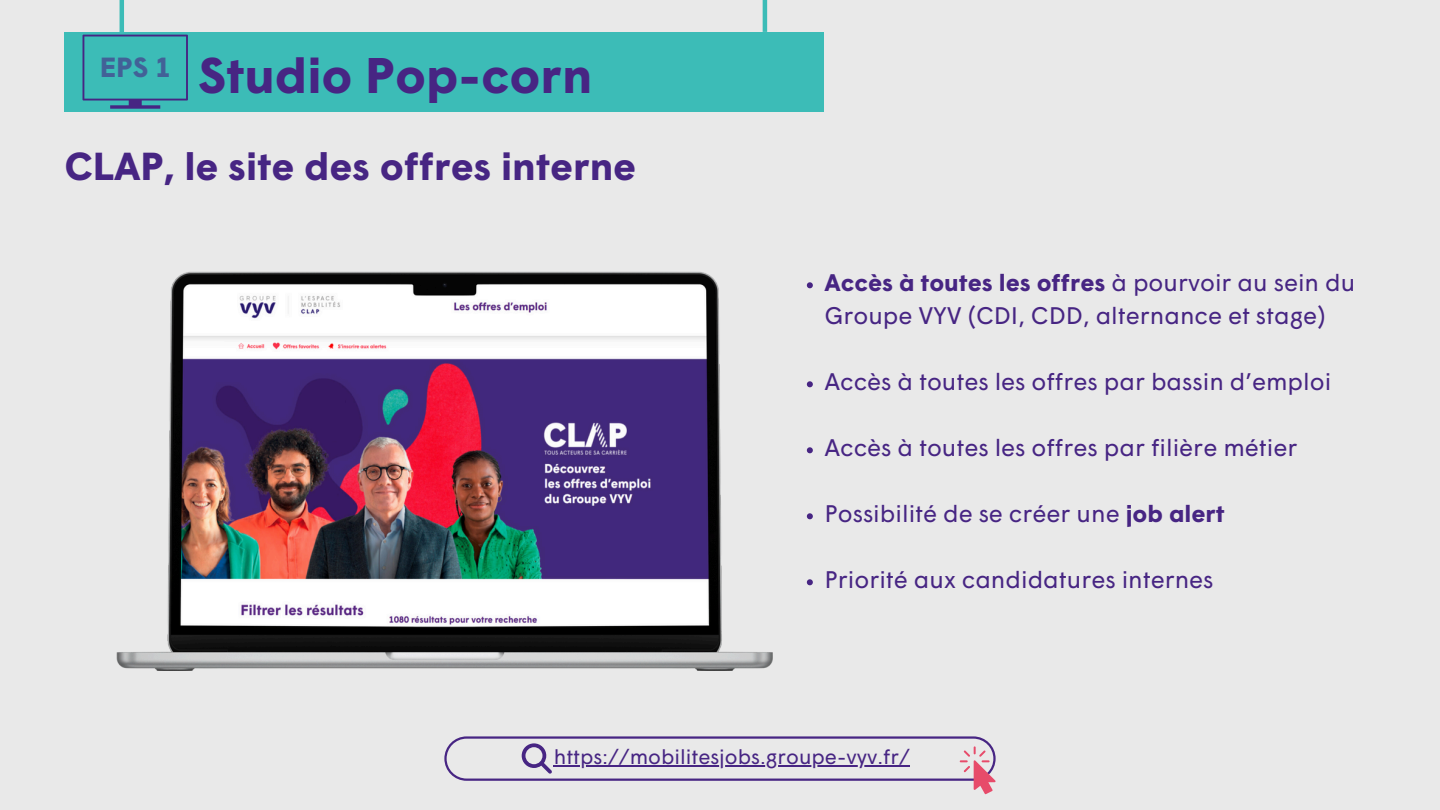
<style>
.page{position:relative;width:1440px;height:810px;background:#e9e9e9}
.page>*{position:absolute;margin:0;border:0;box-sizing:border-box;transform-origin:0 0}
.t1{font:700 50px "Wigrum";color:#472583}
.t2{font:700 39px "Wigrum";color:#472583}
.t3{font:24px/33px "Wigrum";color:#472583}
.t4{font:20.7px "Wigrum";color:#472583}
.s1{font-weight:700}
</style>
<div class="page">
<div style="left:65px;top:32px;width:759px;height:79px;background:#3cbcb7"></div>
<hr style="left:763px;top:0;width:4px;height:32px;background:#3cbcb7">
<hr style="left:120px;top:0;width:4px;height:39px;background:#3cbcb7">
<svg style="left:83px;top:35px;width:105px;height:74px"></svg>
<img style="left:116px;top:271px;width:656px;height:399px">
<svg style="left:444px;top:736px;width:552px;height:58px"></svg>
<svg style="left:807px;top:282px;width:6px;height:6px"></svg>
<svg style="left:807px;top:381px;width:6px;height:6px"></svg>
<svg style="left:807px;top:447px;width:6px;height:6px"></svg>
<svg style="left:807px;top:513px;width:6px;height:6px"></svg>
<svg style="left:807px;top:579px;width:6px;height:6px"></svg>
<hr style="left:554px;top:765px;width:356px;height:2px;background:#472583">
<p class="t1" style="left:99px;top:56px;width:494px"><sup>EPS</sup> <sup>1</sup> Studio Pop-corn</p>
<p class="t2" style="left:65px;top:151px;width:573px">CLAP, le site des offres interne</p>
<p class="t3" style="left:824px;top:269px;width:532px"><span class="s1">Accès à toutes les offres</span> à pourvoir au sein du<br>Groupe VYV (CDI, CDD, alternance et stage)</p>
<p class="t3" style="left:824px;top:368px;width:508px">Accès à toutes les offres par bassin d’emploi</p>
<h3 class="t3" style="left:824px;top:434px;width:475px">Accès à toutes les offres par filière métier</h3>
<h1 class="t3" style="left:824px;top:500px;width:402px">Possibilité de se créer une <span class="s1">job alert</span></h1>
<h2 class="t3" style="left:824px;top:566px;width:391px">Priorité aux candidatures internes</h2>
<p class="t4" style="left:554px;top:748px;width:358px">https://mobilitesjobs.groupe-vyv.fr/</p>
</div>
